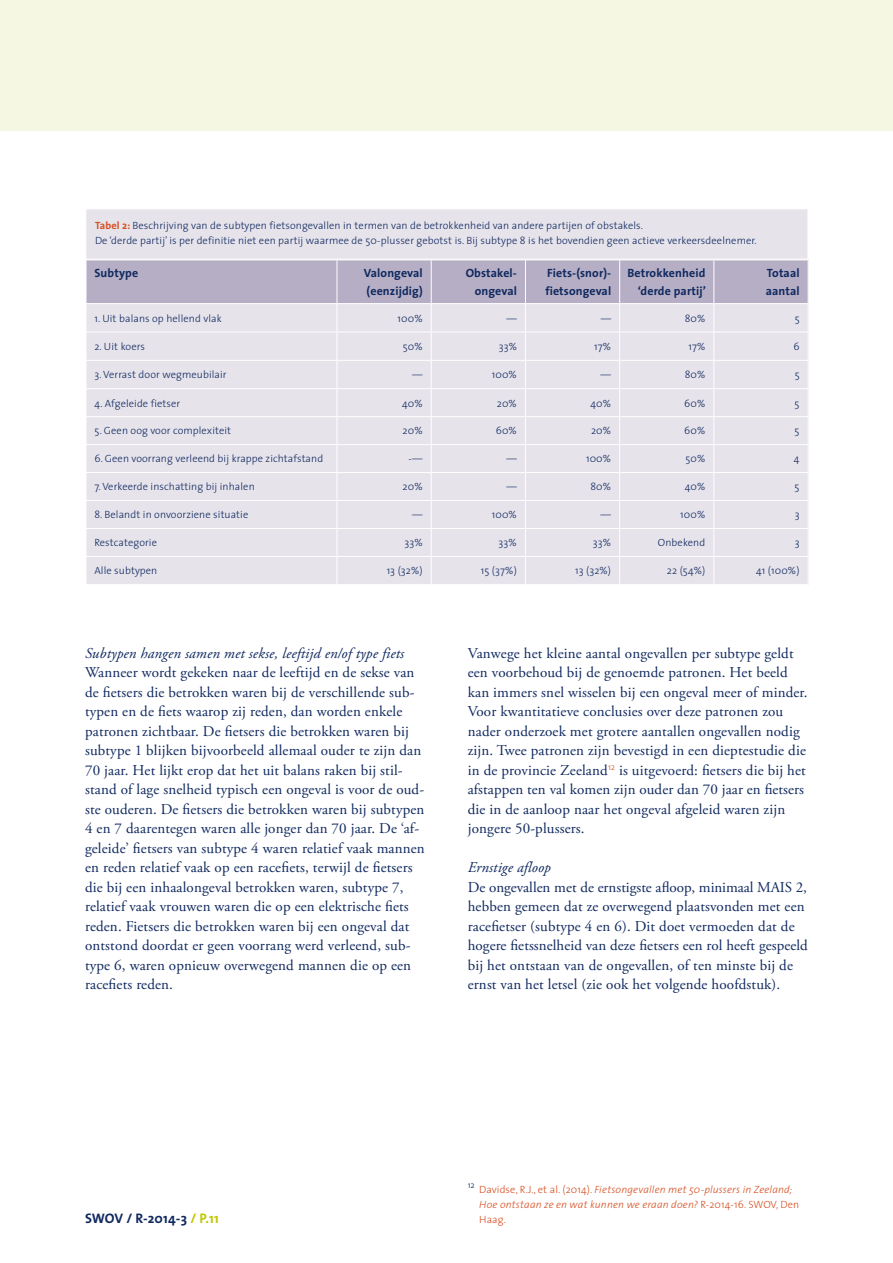
<style>
.page{position:relative;width:893px;height:1263px;background:#fff}
.page>*{position:absolute;margin:0;border:0;box-sizing:border-box;transform-origin:0 0}
.t1{font:15px/19.5px "Adobe Garamond Pro";letter-spacing:.01em;color:#10295f}
.t2{font:italic 15px "Adobe Garamond Pro";letter-spacing:.01em;color:#10295f}
.t3{font:700 13.8px "The Sans";letter-spacing:.01em;color:#10295f}
.t4{font:700 12px/18px "The Sans";letter-spacing:.01em;color:#10295f}
.t5{font:300 10.5px/15px "The Sans";letter-spacing:.01em;color:#10295f}
.t6{font:italic 300 10.5px/15px "The Sans";letter-spacing:.015em;color:#d64f21}
.t7{font:300 8.7px "The Sans";color:#10295f}
.s1{font-weight:700;color:#d64f21}
.s2{color:#c1c800}
.s3{font-style:normal}
</style>
<div class="page">
<div style="left:0;top:0;width:893px;height:131px;background:#f6f7e3"></div>
<svg style="left:86px;top:261px;width:723px;height:323px;background:#e0dde6"></svg>
<hr style="left:337px;top:260px;width:1px;height:43px;background:#fff">
<hr style="left:86px;top:260px;width:1px;height:43px;background:#fff">
<hr style="left:431px;top:260px;width:1px;height:43px;background:#fff">
<hr style="left:525px;top:260px;width:1px;height:43px;background:#fff">
<hr style="left:619px;top:260px;width:1px;height:43px;background:#fff">
<hr style="left:713px;top:260px;width:1px;height:43px;background:#fff">
<hr style="left:808px;top:260px;width:1px;height:43px;background:#fff">
<hr style="left:86px;top:303px;width:251px;height:1px;background:#fff">
<hr style="left:337px;top:303px;width:94px;height:1px;background:#fff">
<hr style="left:431px;top:303px;width:94px;height:1px;background:#fff">
<hr style="left:525px;top:303px;width:95px;height:1px;background:#fff">
<hr style="left:620px;top:303px;width:94px;height:1px;background:#fff">
<hr style="left:714px;top:303px;width:94px;height:1px;background:#fff">
<div style="left:85px;top:208px;width:723px;height:52px;background:#e6e3eb;border:1px solid #fff"></div>
<p class="t5" style="left:95px;top:218px;width:663px"><span class="s1">Tabel 2:</span> Beschrijving van de subtypen fietsongevallen in termen van de betrokkenheid van andere partijen of obstakels.<br>De ‘derde partij’ is per definitie niet een partij waarmee de 50-plusser gebotst is. Bij subtype 8 is het bovendien geen actieve verkeersdeelnemer.</p>
<p class="t4" style="left:94px;top:264px;width:45px">Subtype</p>
<p class="t4" style="left:364px;top:264px;width:60px">Valongeval (eenzijdig)</p>
<p class="t4" style="left:466px;top:264px;width:53px;text-align:right">Obstakel&shy;ongeval</p>
<p class="t4" style="left:545px;top:264px;width:67px">Fiets-(snor)- fietsongeval</p>
<p class="t4" style="left:627px;top:264px;width:80px;text-align:right">Betrokkenheid ‘derde partij’</p>
<p class="t4" style="left:766px;top:264px;width:35px">Totaal aantal</p>
<p class="t5" style="left:94px;top:310px;width:129px">1. Uit balans op hellend vlak</p>
<p class="t5" style="left:398px;top:310px;width:27px">100%</p>
<p class="t5" style="left:506px;top:310px;width:12px">—</p>
<p class="t5" style="left:601px;top:310px;width:12px">—</p>
<p class="t5" style="left:685px;top:310px;width:22px">80%</p>
<p class="t5" style="left:795px;top:310px;width:6px">5</p>
<p class="t5" style="left:94px;top:339px;width:52px">2. Uit koers</p>
<p class="t5" style="left:403px;top:339px;width:21px">50%</p>
<p class="t5" style="left:499px;top:339px;width:20px">33%</p>
<p class="t5" style="left:594px;top:339px;width:19px">17%</p>
<p class="t5" style="left:688px;top:339px;width:19px">17%</p>
<p class="t5" style="left:793px;top:339px;width:8px">6</p>
<p class="t5" style="left:94px;top:367px;width:134px">3. Verrast door wegmeubilair</p>
<p class="t5" style="left:412px;top:367px;width:12px">—</p>
<p class="t5" style="left:492px;top:367px;width:27px">100%</p>
<p class="t5" style="left:601px;top:367px;width:12px">—</p>
<p class="t5" style="left:685px;top:367px;width:22px">80%</p>
<p class="t5" style="left:795px;top:367px;width:6px">5</p>
<p class="t5" style="left:94px;top:395px;width:87px">4. Afgeleide fietser</p>
<p class="t5" style="left:402px;top:395px;width:22px">40%</p>
<p class="t5" style="left:497px;top:395px;width:22px">20%</p>
<p class="t5" style="left:590px;top:395px;width:22px">40%</p>
<p class="t5" style="left:684px;top:395px;width:23px">60%</p>
<p class="t5" style="left:795px;top:395px;width:6px">5</p>
<p class="t5" style="left:94px;top:423px;width:138px">5. Geen oog voor complexiteit</p>
<p class="t5" style="left:403px;top:423px;width:22px">20%</p>
<p class="t5" style="left:496px;top:423px;width:23px">60%</p>
<p class="t5" style="left:591px;top:423px;width:22px">20%</p>
<p class="t5" style="left:684px;top:423px;width:23px">60%</p>
<p class="t5" style="left:795px;top:423px;width:6px">5</p>
<p class="t5" style="left:94px;top:451px;width:230px">6. Geen voorrang verleend bij krappe zichtafstand</p>
<p class="t5" style="left:409px;top:451px;width:16px">-—</p>
<p class="t5" style="left:506px;top:451px;width:12px">—</p>
<p class="t5" style="left:586px;top:451px;width:27px">100%</p>
<p class="t5" style="left:685px;top:451px;width:21px">50%</p>
<p class="t5" style="left:794px;top:451px;width:7px">4</p>
<p class="t5" style="left:94px;top:479px;width:162px">7. Verkeerde inschatting bij inhalen</p>
<p class="t5" style="left:403px;top:479px;width:22px">20%</p>
<p class="t5" style="left:506px;top:479px;width:12px">—</p>
<p class="t5" style="left:590px;top:479px;width:22px">80%</p>
<p class="t5" style="left:685px;top:479px;width:22px">40%</p>
<p class="t5" style="left:795px;top:479px;width:6px">5</p>
<p class="t5" style="left:94px;top:507px;width:155px">8. Belandt in onvoorziene situatie</p>
<p class="t5" style="left:412px;top:507px;width:12px">—</p>
<p class="t5" style="left:492px;top:507px;width:27px">100%</p>
<p class="t5" style="left:601px;top:507px;width:12px">—</p>
<p class="t5" style="left:680px;top:507px;width:27px">100%</p>
<p class="t5" style="left:795px;top:507px;width:6px">3</p>
<p class="t5" style="left:94px;top:535px;width:64px">Restcategorie</p>
<p class="t5" style="left:404px;top:535px;width:20px">33%</p>
<p class="t5" style="left:499px;top:535px;width:20px">33%</p>
<p class="t5" style="left:593px;top:535px;width:20px">33%</p>
<p class="t5" style="left:658px;top:535px;width:49px">Onbekend</p>
<p class="t5" style="left:795px;top:535px;width:6px">3</p>
<p class="t5" style="left:94px;top:563px;width:65px">Alle subtypen</p>
<p class="t5" style="left:387px;top:563px;width:37px">13 (32%)</p>
<p class="t5" style="left:481px;top:563px;width:37px">15 (37%)</p>
<p class="t5" style="left:575px;top:563px;width:37px">13 (32%)</p>
<p class="t5" style="left:667px;top:563px;width:40px">22 (54%)</p>
<p class="t5" style="left:756px;top:563px;width:45px">41 (100%)</p>
<p class="t2" style="left:85px;top:644px;width:321px">Subtypen hangen samen met sekse, leeftijd en/of type fiets</p>
<p class="t1" style="left:85px;top:663px;width:341px">Wanneer wordt gekeken naar de leeftijd en de sekse van de fietsers die betrokken waren bij de verschillende sub&shy;typen en de fiets waarop zij reden, dan worden enkele patronen zichtbaar. De fietsers die betrokken waren bij subtype 1 blijken bijvoorbeeld allemaal ouder te zijn dan 70 jaar. Het lijkt erop dat het uit balans raken bij stil&shy;stand of lage snelheid typisch een ongeval is voor de oud&shy;ste ouderen. De fietsers die betrokken waren bij subtypen 4 en 7 daarentegen waren alle jonger dan 70 jaar. De ‘af&shy;geleide’ fietsers van subtype 4 waren relatief vaak mannen en reden relatief vaak op een racefiets, terwijl de fietsers die bij een inhaalongeval betrokken waren, subtype 7, relatief vaak vrouwen waren die op een elektrische fiets reden. Fietsers die betrokken waren bij een ongeval dat ontstond doordat er geen voorrang werd verleend, sub&shy;type 6, waren opnieuw overwegend mannen die op een racefiets reden.</p>
<p class="t1" style="left:468px;top:644px;width:341px">Vanwege het kleine aantal ongevallen per subtype geldt een voorbehoud bij de genoemde patronen. Het beeld kan immers snel wisselen bij een ongeval meer of minder.<br>Voor kwantitatieve conclusies over deze patronen zou nader onderzoek met grotere aantallen ongevallen nodig zijn. Twee patronen zijn bevestigd in een dieptestudie die in de provincie Zeeland<sup>12</sup> is uitgevoerd: fietsers die bij het afstappen ten val komen zijn ouder dan 70 jaar en fietsers die in de aanloop naar het ongeval afgeleid waren zijn jongere 50-plussers.</p>
<p class="t2" style="left:468px;top:858px;width:85px">Ernstige afloop</p>
<p class="t1" style="left:468px;top:878px;width:342px">De ongevallen met de ernstigste afloop, minimaal MAIS 2, hebben gemeen dat ze overwegend plaatsvonden met een racefietser (subtype 4 en 6). Dit doet vermoeden dat de hogere fietssnelheid van deze fietsers een rol heeft gespeeld bij het ontstaan van de ongevallen, of ten minste bij de ernst van het letsel (zie ook het volgende hoofdstuk).</p>
<p class="t3" style="left:85px;top:1207px;width:135px">SWOV / R-2014-3 <span class="s2">/ P.11</span></p>
<p class="t7" style="left:468px;top:1178px;width:9px">12</p>
<p class="t6" style="left:479px;top:1182px;width:321px"><span class="s3">Davidse, R.J., et al. (2014).</span> Fietsongevallen met 50-plussers in Zeeland;<br>Hoe ontstaan ze en wat kunnen we eraan doen? <span class="s3">R-2014-16. SWOV, Den<br>Haag.</span></p>
</div>
